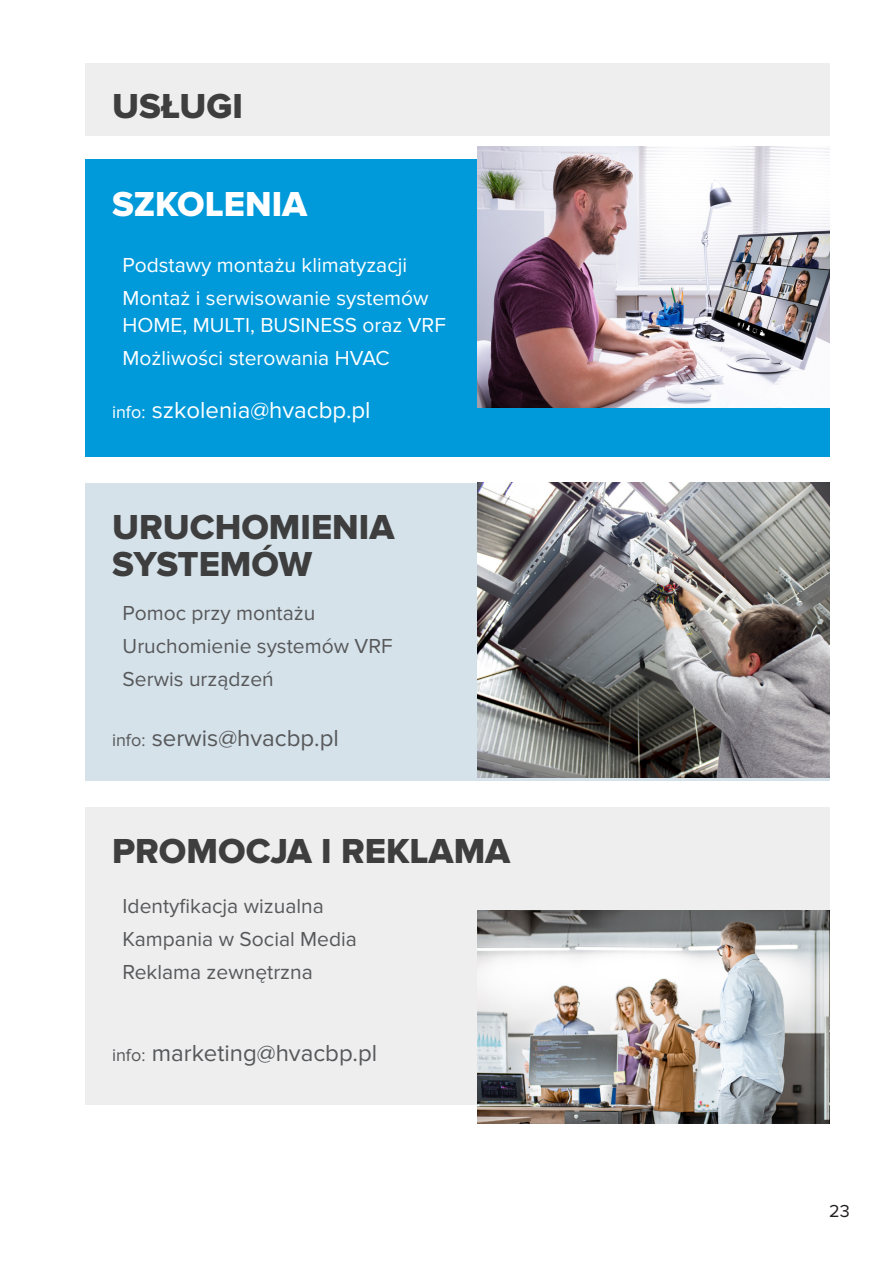
<style>
.page{position:relative;width:893px;height:1263px;background:#fff}
.page>*{position:absolute;margin:0;border:0;box-sizing:border-box;transform-origin:0 0}
.t1{font:36px/37.5px "Proxima Nova Extrabld";color:#3e3e3f}
.t2{font:36px "Proxima Nova Extrabld";color:#fff}
.t3{font:24px "Proxima Nova";color:#57585a}
.t4{font:24px "Proxima Nova";color:#fff}
.t5{font:21px/33px "Proxima Nova";color:#57585a}
.t6{font:21px/33px "Proxima Nova";color:#fff}
.t7{font:18px "Proxima Nova";color:#231f20}
.s1{font-size:18px}
</style>
<div class="page">
<div style="left:85px;top:64px;width:744px;height:72px;background:#eeeeef"></div>
<div style="left:85px;top:159px;width:744px;height:298px;background:#0099da"></div>
<div style="left:85px;top:483px;width:744px;height:297px;background:#d5e2ea"></div>
<div style="left:85px;top:807px;width:744px;height:298px;background:#eeeeef"></div>
<img style="left:478px;top:910px;width:351px;height:213px">
<img style="left:478px;top:147px;width:351px;height:261px">
<img style="left:478px;top:483px;width:351px;height:295px">
<h1 class="t1" style="left:112px;top:88px;width:133px">USŁUGI</h1>
<h1 class="t2" style="left:112px;top:183px;width:197px">SZKOLENIA</h1>
<p class="t6" style="left:123px;top:249px;width:307px">Podstawy montażu klimatyzacji<br>Montaż i serwisowanie systemów</p>
<p class="t6" style="left:123px;top:309px;width:325px">HOME, MULTI, BUSINESS oraz VRF<br>Możliwości sterowania HVAC</p>
<p class="t4" style="left:112px;top:396px;width:260px"><span class="s1">info:</span> szkolenia@hvacbp.pl</p>
<h1 class="t1" style="left:112px;top:509px;width:284px">URUCHOMIENIA<br>SYSTEMÓW</h1>
<p class="t5" style="left:123px;top:596px;width:272px">Pomoc przy montażu<br>Uruchomienie systemów VRF<br>Serwis urządzeń</p>
<p class="t3" style="left:112px;top:725px;width:228px"><span class="s1">info:</span> serwis@hvacbp.pl</p>
<h1 class="t1" style="left:112px;top:833px;width:400px">PROMOCJA I REKLAMA</h1>
<p class="t5" style="left:123px;top:889px;width:236px">Identyfikacja wizualna<br>Kampania w Social Media<br>Reklama zewnętrzna</p>
<p class="t3" style="left:112px;top:1039px;width:267px"><span class="s1">info:</span> marketing@hvacbp.pl</p>
<p class="t7" style="left:829px;top:1201px;width:22px">23</p>
</div>
